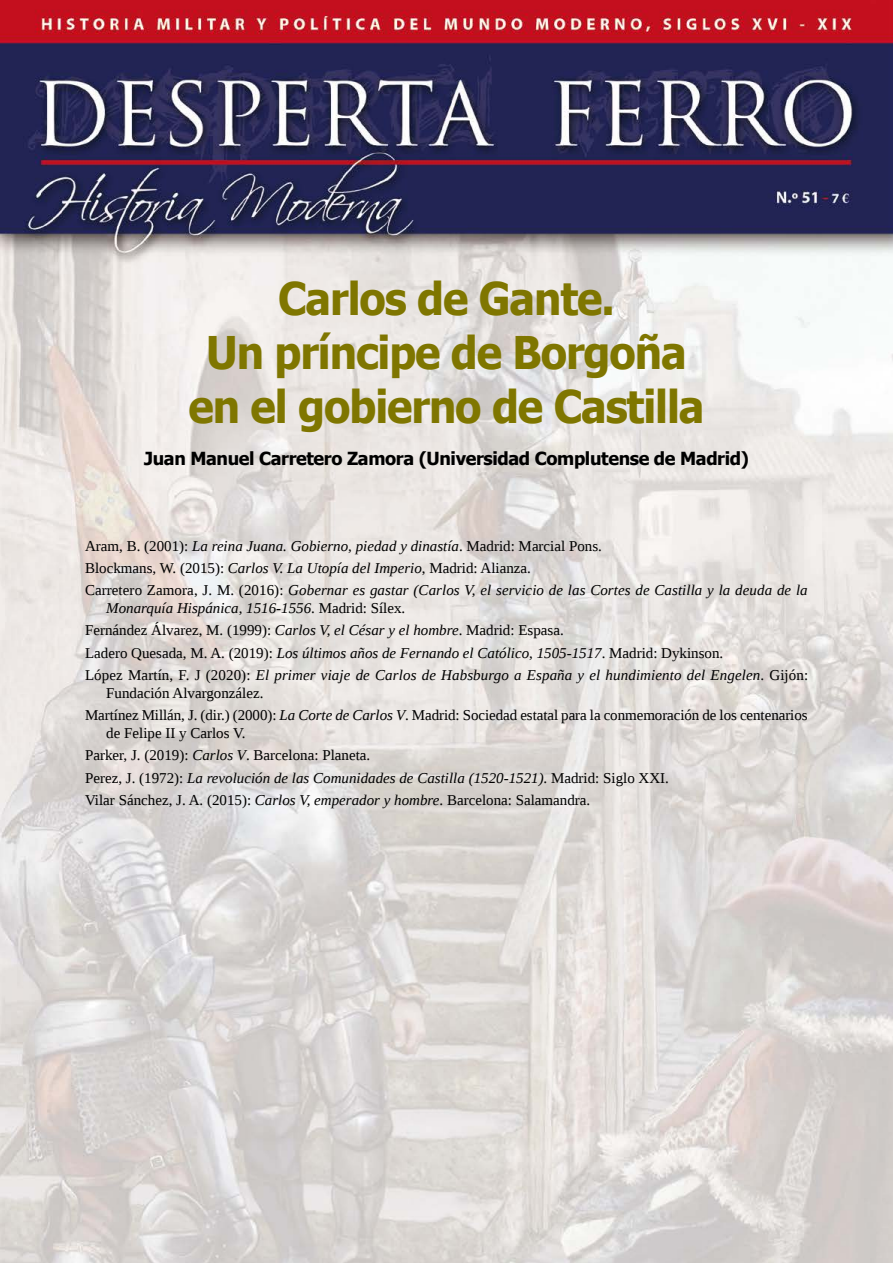
<style>
.page{position:relative;width:893px;height:1263px;background:#fff}
.page>*{position:absolute;margin:0;border:0;box-sizing:border-box;transform-origin:0 0}
.t1{font:700 45px/54px "Tahoma";letter-spacing:-.025em;color:#7f7600;text-align:center;scale:.95 1}
.t2{font:700 18px "Tahoma";letter-spacing:-.02em;color:#000}
.t3{font:italic 15px/22.2px "Liberation Serif";letter-spacing:.005em;color:#000}
.t4{font:15px/22.2px "Liberation Serif";color:#000}
.s1{font-style:normal}
.s2{font-style:italic}
</style>
<div class="page">
<img style="left:0;top:0;width:893px;height:1263px">
<h1 class="t1" style="left:189px;top:274px;width:544px">Carlos de Gante.<br>Un príncipe de Borgoña en el gobierno de Castilla</h1>
<p class="t2" style="left:144px;top:445px;width:606px">Juan Manuel Carretero Zamora (Universidad Complutense de Madrid)</p>
<p class="t3" style="left:85px;top:534px;width:724px"><span class="s1">Aram, B. (2001):</span> La reina Juana. Gobierno, piedad y dinastía<span class="s1">. Madrid: Marcial Pons.<br>Blockmans, W. (2015):</span> Carlos V. La Utopía del Imperio<span class="s1">, Madrid: Alianza.<br>Carretero Zamora, J. M. (2016):</span> Gobernar es gastar (Carlos V, el servicio de las Cortes de Castilla y la deuda de la</p>
<p class="t3" style="left:85px;top:597px;width:725px;text-indent:21px">Monarquía Hispánica, 1516-1556<span class="s1">. Madrid: Sílex.<br>Fernández Álvarez, M. (1999):</span> Carlos V, el César y el hombre<span class="s1">. Madrid: Espasa.<br>Ladero Quesada, M. A. (2019):</span> Los últimos años de Fernando el Católico, 1505-1517<span class="s1">. Madrid: Dykinson.<br>López Martín, F. J (2020):</span> El primer viaje de Carlos de Habsburgo a España y el hundimiento del Engelen<span class="s1">. Gijón:</span></p>
<p class="t4" style="left:85px;top:682px;width:724px;text-indent:21px">Fundación Alvargonzález.<br>Martínez Millán, J. (dir.) (2000): <span class="s2">La Corte de Carlos V</span>. Madrid: Sociedad estatal para la conmemoración de los centenarios</p>
<p class="t4" style="left:85px;top:722px;width:585px;text-indent:21px">de Felipe II y Carlos V.<br>Parker, J. (2019): <span class="s2">Carlos V</span>. Barcelona: Planeta.<br>Perez, J. (1972): <span class="s2">La revolución de las Comunidades de Castilla (1520-1521)</span>. Madrid: Siglo XXI.<br>Vilar Sánchez, J. A. (2015): <span class="s2">Carlos V, emperador y hombre</span>. Barcelona: Salamandra.</p>
</div>
